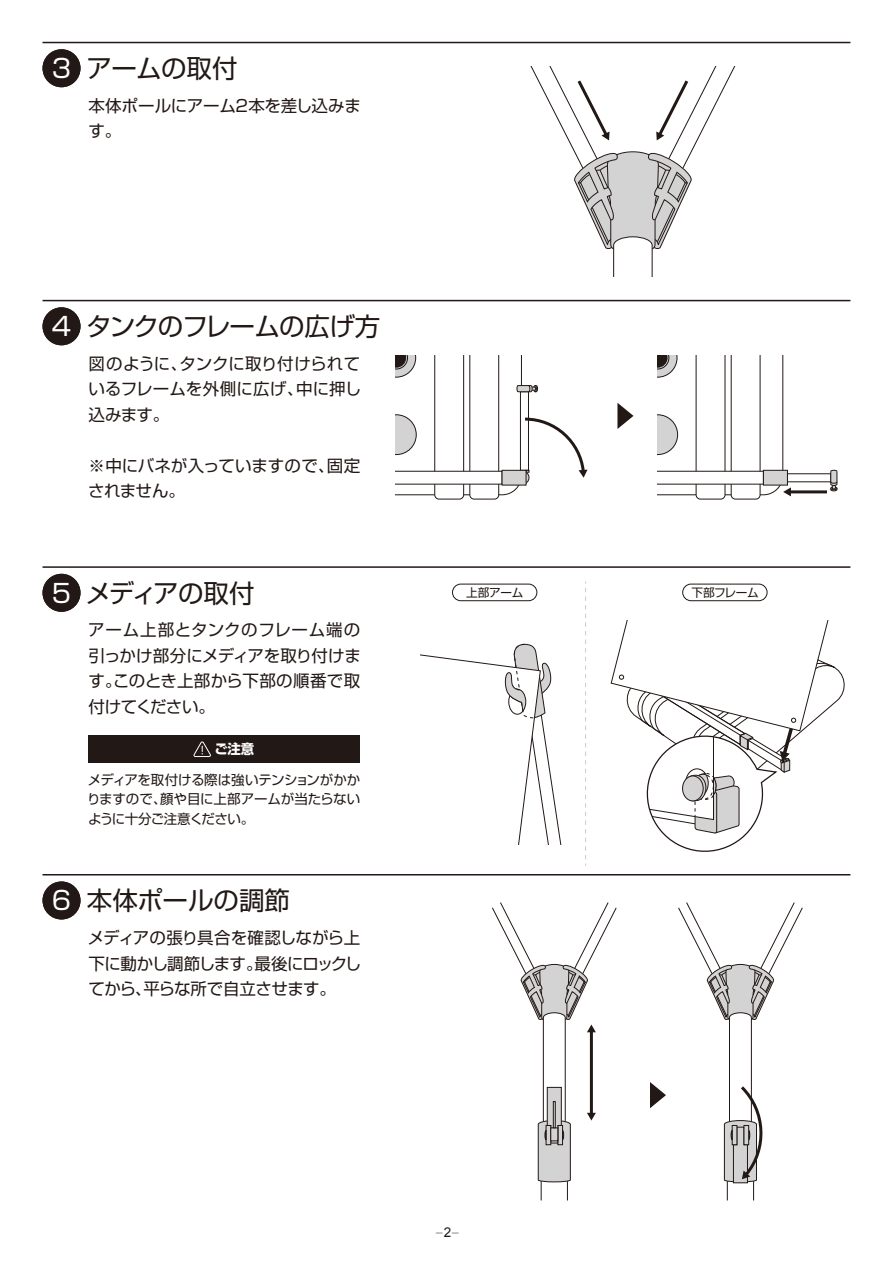
<style>
.page{position:relative;width:893px;height:1263px;background:#fff}
.page>*{position:absolute;margin:0;border:0;box-sizing:border-box;transform-origin:0 0}
.t1{font:25.5px "Shin Go Pro";letter-spacing:-.02em;color:#221815}
.t2{font:25.5px "Shin Go Pro";color:#221815}
.t3{font:25.5px "Shin Go Pro";letter-spacing:-.055em;color:#221815}
.t4{font:16.5px/25.5px "Shin Go Pro";letter-spacing:-.015em;color:#221815;text-align:justify}
.t5{font:13.5px/19.5px "Shin Go Pro";letter-spacing:-.02em;color:#221815;text-align:justify}
.t6{font:700 13.5px "Shin Go Pro";color:#fff}
.t7{font:11.7px "Shin Go Pro";letter-spacing:-.03em;color:#221815}
.t8{font:300 6.75px "Shin Go Pro";color:#221815;scale:4 1}
.s1{color:#fff}
.s2{font-family:"Arial";font-weight:400;font-size:13.5px}
</style>
<div class="page">
<div style="left:43px;top:49px;width:38px;height:38px;background:#221815;border-radius:50%"></div>
<hr style="left:43px;top:42px;width:807px;height:1px;background:#221815">
<div style="left:43px;top:307px;width:38px;height:38px;background:#221815;border-radius:50%"></div>
<hr style="left:43px;top:300px;width:807px;height:1px;background:#221815">
<svg style="left:617px;top:403px;width:16px;height:26px"></svg>
<svg style="left:650px;top:1082px;width:16px;height:26px"></svg>
<div style="left:88px;top:735px;width:272px;height:27px;background:#221815"></div>
<svg style="left:194px;top:741px;width:17px;height:16px"></svg>
<div style="left:43px;top:574px;width:38px;height:38px;background:#221815;border-radius:50%"></div>
<hr style="left:43px;top:566px;width:807px;height:2px;background:#221815">
<svg style="left:420px;top:644px;width:142px;height:200px"></svg>
<div style="left:452px;top:584px;width:85px;height:17px;border:1px solid #221815;border-radius:8px"></div>
<div style="left:682px;top:584px;width:85px;height:17px;border:1px solid #221815;border-radius:8px"></div>
<div style="left:43px;top:881px;width:38px;height:38px;background:#221815;border-radius:50%"></div>
<hr style="left:43px;top:874px;width:807px;height:1px;background:#221815">
<svg style="left:531px;top:67px;width:204px;height:209px"></svg>
<svg style="left:396px;top:355px;width:192px;height:144px"></svg>
<svg style="left:830px;top:470px;width:7px;height:21px"></svg>
<hr style="left:790px;top:490px;width:37px;height:3px;background:#221815">
<svg style="left:658px;top:355px;width:133px;height:144px"></svg>
<svg style="left:585px;top:581px;width:1px;height:285px"></svg>
<svg style="left:611px;top:620px;width:234px;height:232px"></svg>
<svg style="left:492px;top:902px;width:125px;height:298px"></svg>
<svg style="left:678px;top:902px;width:125px;height:298px"></svg>
<h1 class="t1" style="left:52px;top:47px;width:187px"><span class="s1">3</span> アームの取付</h1>
<p class="t4" style="left:88px;top:91px;width:274px">本体ポールにアーム2本を差し込みます。</p>
<h1 class="t1" style="left:52px;top:305px;width:330px"><span class="s1">4</span> タンクのフレームの広げ方</h1>
<p class="t4" style="left:88px;top:349px;width:274px">図のように、タンクに取り付けられているフレームを外側に広げ、中に押し込みます。</p>
<p class="t4" style="left:88px;top:451px;width:274px">※中にバネが入っていますので、固定されません。</p>
<h1 class="t3" style="left:52px;top:572px;width:204px"><span class="s1">5</span> メディアの取付</h1>
<p class="t7" style="left:466px;top:583px;width:59px">上部アーム</p>
<p class="t7" style="left:691px;top:583px;width:69px">下部フレーム</p>
<p class="t4" style="left:88px;top:615px;width:274px">アーム上部とタンクのフレーム端の引っかけ部分にメディアを取り付けます。このとき上部から下部の順番で取付けてください。</p>
<p class="t6" style="left:214px;top:738px;width:41px">ご注意</p>
<p class="t5" style="left:87px;top:768px;width:275px">メディアを取付ける際は強いテンションがかかりますので、顔や目に上部アームが当たらないように十分ご注意ください。</p>
<h1 class="t2" style="left:52px;top:879px;width:240px"><span class="s1">6</span> 本体ポールの調節</h1>
<p class="t4" style="left:88px;top:923px;width:275px">メディアの張り具合を確認しながら上下に動かし調節します。最後にロックしてから、平らな所で自立させます。</p>
<p class="t8" style="left:435px;top:1227px;width:8px">-<span class="s2">2</span>-</p>
</div>
